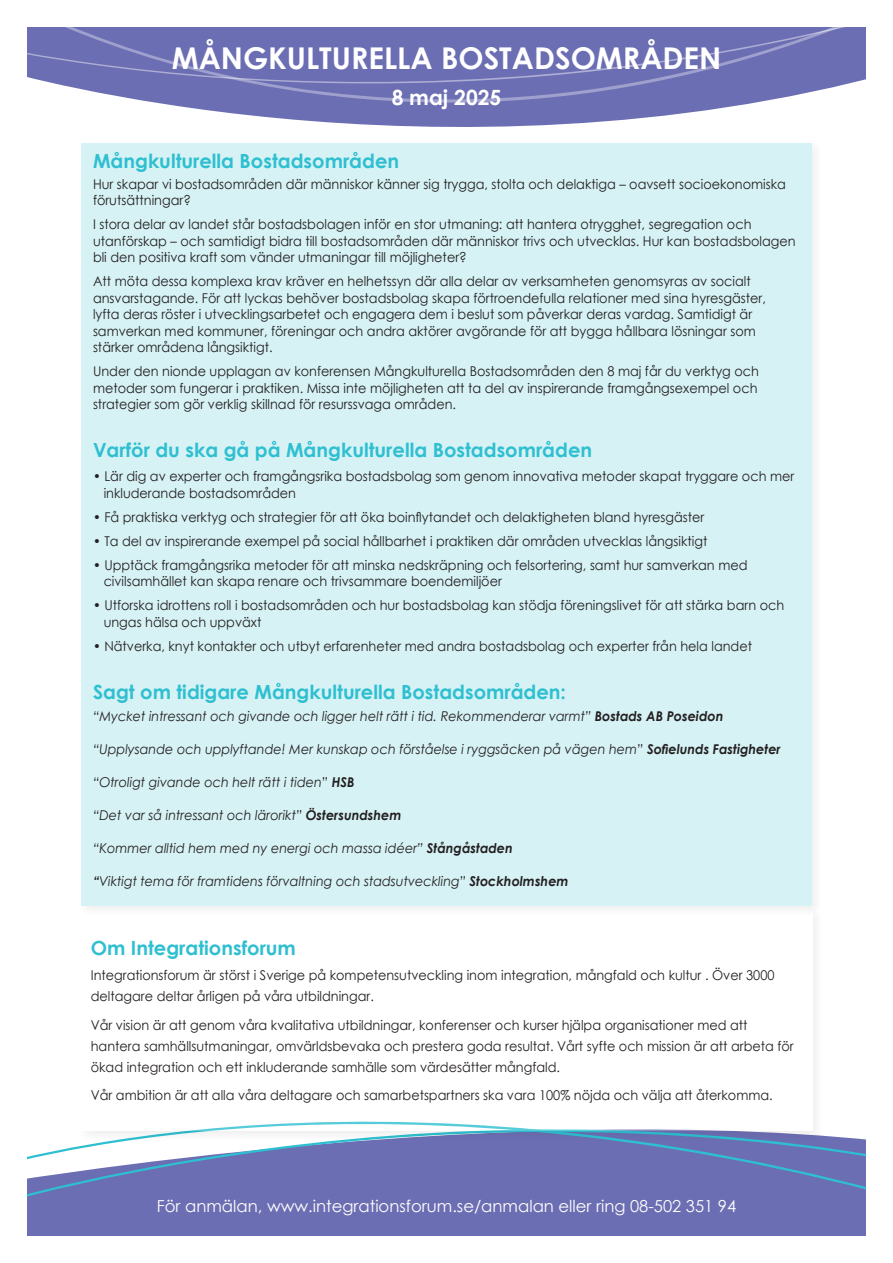
<style>
.page{position:relative;width:893px;height:1263px;background:#fff}
.page>*{position:absolute;margin:0;border:0;box-sizing:border-box;transform-origin:0 0}
.t1{font:700 30px "Century Gothic";color:#fff}
.t2{font:700 21px "Century Gothic";color:#fff}
.t3{font:700 19.5px "Century Gothic";color:#2ebfd1}
.t4{font:16.5px "Century Gothic";color:#fff}
.t5{font:13.5px/16.5px "Century Gothic";color:#231f20;scale:.95 1}
.t6{font:italic 13.5px "Century Gothic";color:#231f20;scale:.95 1}
.s1{font-weight:700}
</style>
<div class="page">
<svg style="left:165px;top:104px;width:582px;height:23px;fill:#6c6eb3"></svg>
<svg style="left:62px;top:85px;width:780px;height:19px;background:#8182bd"></svg>
<svg style="left:27px;top:27px;width:839px;height:58px;background:#6f71b4"></svg>
<div style="left:27px;top:1226px;width:839px;height:10px;background:#6c6eb3"></div>
<svg style="left:27px;top:1136px;width:839px;height:90px;background:#7479b8"></svg>
<div style="left:81px;top:143px;width:731px;height:762px;background:#d6f2f5"></div>
<div style="left:77px;top:906px;width:748px;height:238px;background:#231f20;opacity:.35"></div>
<div style="left:81px;top:910px;width:731px;height:221px;background:#fff"></div>
<p class="t1" style="left:172px;top:35px;width:551px">MÅNGKULTURELLA BOSTADSOMRÅDEN</p>
<p class="t2" style="left:392px;top:82px;width:111px">8 maj 2025</p>
<p class="t3" style="left:93px;top:146px;width:308px">Mångkulturella Bostadsområden</p>
<p class="t5" style="left:93px;top:175px;width:731px">Hur skapar vi bostadsområden där människor känner sig trygga, stolta och delaktiga – oavsett socioekonomiska förutsättningar?</p>
<p class="t5" style="left:93px;top:216px;width:741px">I stora delar av landet står bostadsbolagen inför en stor utmaning: att hantera otrygghet, segregation och utanförskap – och samtidigt bidra till bostadsområden där människor trivs och utvecklas. Hur kan bostadsbolagen bli den positiva kraft som vänder utmaningar till möjligheter?</p>
<p class="t5" style="left:93px;top:273px;width:710px">Att möta dessa komplexa krav kräver en helhetssyn där alla delar av verksamheten genomsyras av socialt ansvarstagande. För att lyckas behöver bostadsbolag skapa förtroendefulla relationer med sina hyresgäster, lyfta deras röster i utvecklingsarbetet och engagera dem i beslut som påverkar deras vardag. Samtidigt är samverkan med kommuner, föreningar och andra aktörer avgörande för att bygga hållbara lösningar som stärker områdena långsiktigt.</p>
<p class="t5" style="left:93px;top:363px;width:702px;text-align:justify">Under den nionde upplagan av konferensen Mångkulturella Bostadsområden den 8 maj får du verktyg och metoder som fungerar i praktiken. Missa inte möjligheten att ta del av inspirerande framgångsexempel och strategier som gör verklig skillnad för resurssvaga områden.</p>
<p class="t3" style="left:93px;top:435px;width:501px">Varför du ska gå på Mångkulturella Bostadsområden</p>
<p class="t5" style="left:104px;top:468px;width:728px;text-indent:-11px">• Lär dig av experter och framgångsrika bostadsbolag som genom innovativa metoder skapat tryggare och mer inkluderande bostadsområden</p>
<p class="t5" style="left:93px;top:508px;width:645px">• Få praktiska verktyg och strategier för att öka boinflytandet och delaktigheten bland hyresgäster</p>
<p class="t5" style="left:93px;top:532px;width:648px">• Ta del av inspirerande exempel på social hållbarhet i praktiken där områden utvecklas långsiktigt</p>
<p class="t5" style="left:104px;top:556px;width:679px;text-indent:-11px">• Upptäck framgångsrika metoder för att minska nedskräpning och felsortering, samt hur samverkan med civilsamhället kan skapa renare och trivsammare boendemiljöer</p>
<p class="t5" style="left:104px;top:597px;width:718px;text-indent:-11px">• Utforska idrottens roll i bostadsområden och hur bostadsbolag kan stödja föreningslivet för att stärka barn och ungas hälsa och uppväxt</p>
<p class="t5" style="left:93px;top:637px;width:695px">• Nätverka, knyt kontakter och utbyt erfarenheter med andra bostadsbolag och experter frå n hela landet</p>
<p class="t3" style="left:93px;top:677px;width:475px">Sagt om tidigare Mångkulturella Bostadsområden:</p>
<p class="t6" style="left:93px;top:707px;width:665px">“Mycket intressant och givande och ligger helt rätt i tid. Rekommenderar varmt” <span class="s1">Bostads AB Poseidon</span></p>
<p class="t6" style="left:93px;top:740px;width:725px">“Upplysande och upplyftande! Mer kunskap och förståelse i ryggsäcken på vägen hem” <span class="s1">Sofielunds Fastigheter</span></p>
<p class="t6" style="left:93px;top:773px;width:277px">“Otroligt givande och helt rätt i tiden” <span class="s1">HSB</span></p>
<p class="t6" style="left:93px;top:806px;width:326px">“Det var så intressant och lärorikt” <span class="s1">Östersundshem</span></p>
<p class="t6" style="left:93px;top:839px;width:443px">“Kommer alltid hem med ny energi och massa idéer” <span class="s1">Stångåstaden</span></p>
<p class="t6" style="left:93px;top:872px;width:502px"><span class="s1">“</span>Viktigt tema för framtidens förvaltning och stadsutveckling” <span class="s1">Stockholmshem</span></p>
<p class="t3" style="left:91px;top:933px;width:207px">Om Integrationsforum</p>
<p class="t5" style="left:91px;top:964px;width:721px;line-height:21px">Integrationsforum är störst i Sverige på kompetensutveckling inom integration, mångfald och kultur . Över 3000 deltagare deltar årligen på våra utbildningar.</p>
<p class="t5" style="left:91px;top:1014px;width:741px;line-height:21px">Vår vision är att genom våra kvalitativa utbildningar, konferenser och kurser hjälpa organisationer med att hantera samhällsutmaningar, omvärldsbevaka och prestera goda resultat. Vårt syfte och mission är att arbeta för ökad integration och ett inkluderande samhälle som värdesätter mångfald.</p>
<p class="t5" style="left:91px;top:1087px;width:719px">Vår ambition är att alla våra deltagare och samarbetspartners ska vara 100% nöjda och välja att återkomma.</p>
<p class="t4" style="left:157px;top:1195px;width:581px">För anmälan, www.integrationsforum.se/anmalan eller ring 08-502 351 94</p>
</div>
